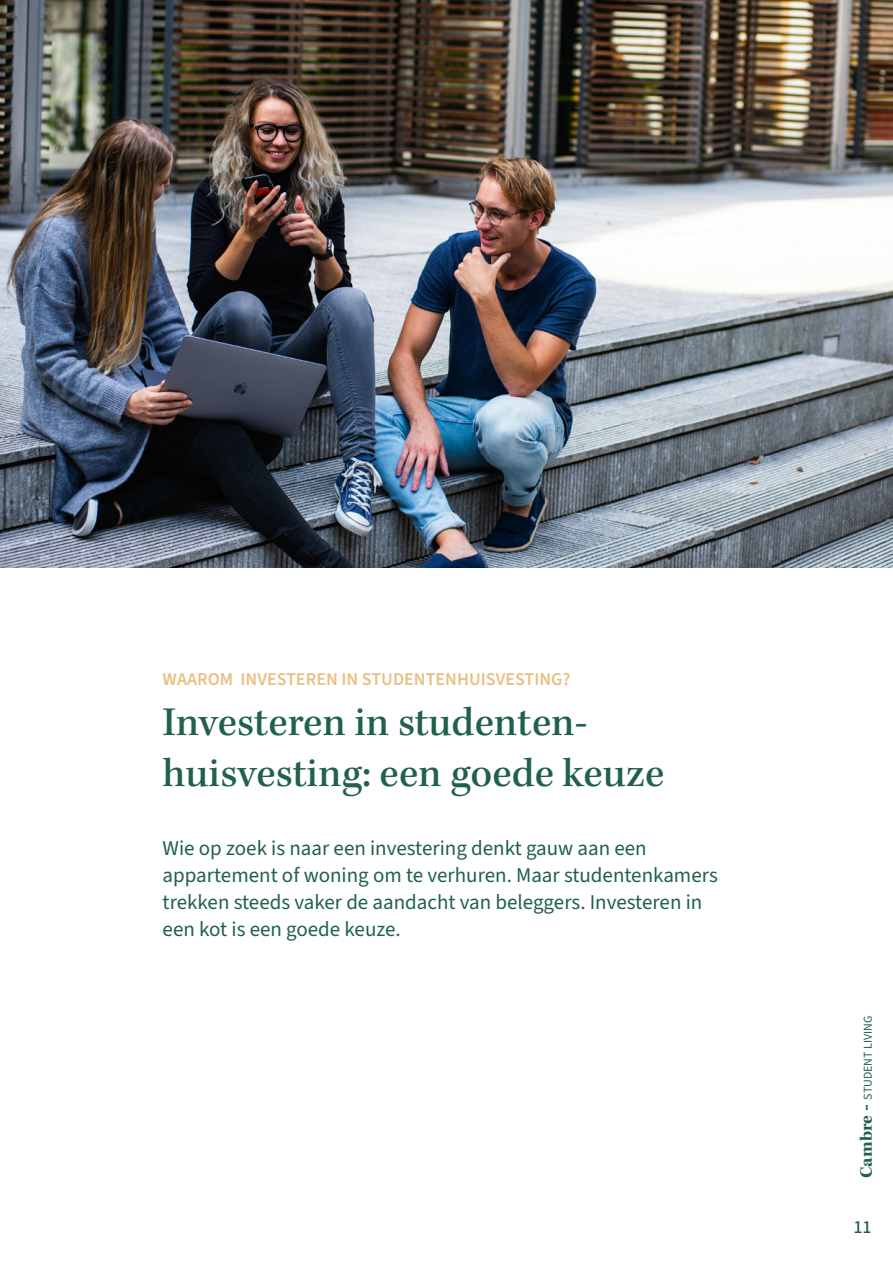
<style>
.page{position:relative;width:893px;height:1263px;background:#fff}
.page>*{position:absolute;margin:0;border:0;box-sizing:border-box;transform-origin:0 0}
.t1{font:500 42px/50.4px "Kepler Std";color:#20614b}
.t2{font:21px/27px "Source Sans 3";color:#20614b}
.t3{font:600 18px "Source Sans 3";color:#e9c083}
.t4{font:500 18px "Source Sans 3";color:#20614b}
.t5{font:12px "Source Sans 3";color:#20614b}
.s1{font-family:"Kepler Std";font-weight:700;font-size:18px}
.s2{font-family:"Kepler Std";font-weight:700;font-size:21px}
</style>
<div class="page">
<img style="left:0;top:0;width:893px;height:568px">
<p class="t3" style="left:163px;top:667px;width:409px">WAAROM INVESTEREN IN STUDENTENHUISVESTING?</p>
<h1 class="t1" style="left:163px;top:698px;width:503px">Investeren in studenten&shy;huisvesting: een goede keuze</h1>
<p class="t2" style="left:163px;top:835px;width:557px">Wie op zoek is naar een investering denkt gauw aan een appartement of woning om te verhuren. Maar studentenkamers trekken steeds vaker de aandacht van beleggers. Investeren in een kot is een goede keuze.</p>
<p class="t5" style="left:860px;top:1178px;width:164px;rotate:-90deg"><span class="s1">Cambre</span> <span class="s2">-</span> STUDENT LIVING</p>
<p class="t4" style="left:853px;top:1216px;width:20px">11</p>
</div>
